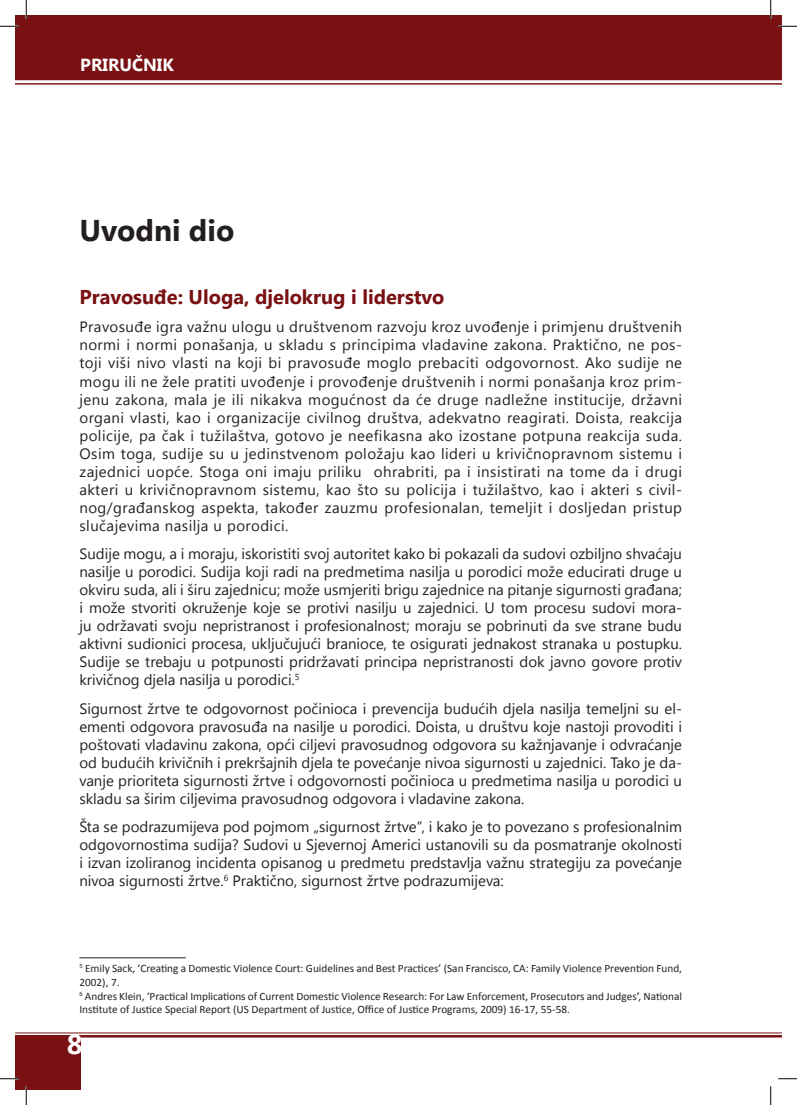
<style>
.page{position:relative;width:797px;height:1105px;background:#fff}
.page>*{position:absolute;margin:0;border:0;box-sizing:border-box;transform-origin:0 0}
.Naslov{font:700 30px "Segoe UI";color:#231f20}
.t1{font:700 27.5px "Segoe UI";color:#fff}
.Medjunaslov{font:700 20px "Segoe UI";color:#791113}
.t2{font:700 17.5px "Segoe UI";color:#fff}
.Body_text{font:15px/18px "Segoe UI";color:#231f20;text-align:justify}
.Footnote_text{font:11.25px/13.5px "Calibri";color:#231f20}
</style>
<div class="page">
<div style="left:16px;top:16px;width:765px;height:61px;background:#791113"></div>
<hr style="left:16px;top:76px;width:765px;height:4px;background:#791113">
<hr style="left:16px;top:83px;width:765px;height:2px;background:#791113">
<hr style="left:16px;top:1032px;width:765px;height:1px;background:#791113">
<hr style="left:16px;top:1035px;width:765px;height:2px;background:#791113">
<div style="left:16px;top:1035px;width:65px;height:54px;background:#791113"></div>
<hr style="left:79px;top:958px;width:107px;height:1px;background:#231f20">
<svg style="left:0;top:25px;width:19px;height:2px"></svg>
<svg style="left:778px;top:25px;width:19px;height:2px"></svg>
<svg style="left:0;top:1078px;width:19px;height:1px"></svg>
<svg style="left:778px;top:1078px;width:19px;height:1px"></svg>
<svg style="left:25px;top:0;width:2px;height:19px"></svg>
<svg style="left:25px;top:1086px;width:2px;height:19px"></svg>
<svg style="left:770px;top:0;width:1px;height:19px"></svg>
<svg style="left:770px;top:1086px;width:1px;height:19px"></svg>
<p class="t2" style="left:80px;top:53px;width:95px">PRIRUČNIK</p>
<p class="Naslov" style="left:79px;top:209px;width:156px">Uvodni dio</p>
<p class="Medjunaslov" style="left:79px;top:282px;width:366px">Pravosuđe: Uloga, djelokrug i liderstvo</p>
<p class="Body_text" style="left:79px;top:317px;width:604px">Pravosuđe igra važnu ulogu u društvenom razvoju kroz uvođenje i primjenu društvenih normi i normi ponašanja, u skladu s principima vladavine zakona. Praktično, ne pos&shy;toji viši nivo vlasti na koji bi pravosuđe moglo prebaciti odgovornost. Ako sudije ne mogu ili ne žele pratiti uvođenje i provođenje društvenih i normi ponašanja kroz prim&shy;jenu zakona, mala je ili nikakva mogućnost da će druge nadležne institucije, državni organi vlasti, kao i organizacije civilnog društva, adekvatno reagirati. Doista, reakcija policije, pa čak i tužilaštva, gotovo je neefikasna ako izostane potpuna reakcija suda.<br>Osim toga, sudije su u jedinstvenom položaju kao lideri u krivičnopravnom sistemu i zajednici uopće. Stoga oni imaju priliku ohrabriti, pa i insistirati na tome da i drugi akteri u krivičnopravnom sistemu, kao što su policija i tužilaštvo, kao i akteri s civil&shy;nog/građanskog aspekta, također zauzmu profesionalan, temeljit i dosljedan pristup slučajevima nasilja u porodici.</p>
<p class="Body_text" style="left:79px;top:544px;width:604px">Sudije mogu, a i moraju, iskoristiti svoj autoritet kako bi pokazali da sudovi ozbiljno shvaćaju nasilje u porodici. Sudija koji radi na predmetima nasilja u porodici može educirati druge u okviru suda, ali i širu zajednicu; može usmjeriti brigu zajednice na pitanje sigurnosti građana; i može stvoriti okruženje koje se protivi nasilju u zajednici. U tom procesu sudovi mora&shy;ju održavati svoju nepristranost i profesionalnost; moraju se pobrinuti da sve strane budu aktivni sudionici procesa, uključujući branioce, te osigurati jednakost stranaka u postupku.<br>Sudije se trebaju u potpunosti pridržavati principa nepristranosti dok javno govore protiv krivičnog djela nasilja u porodici.<sup>5</sup></p>
<p class="Body_text" style="left:79px;top:699px;width:604px">Sigurnost žrtve te odgovornost počinioca i prevencija budućih djela nasilja temeljni su el&shy;ementi odgovora pravosuđa na nasilje u porodici. Doista, u društvu koje nastoji provoditi i poštovati vladavinu zakona, opći ciljevi pravosudnog odgovora su kažnjavanje i odvraćanje od budućih krivičnih i prekršajnih djela te povećanje nivoa sigurnosti u zajednici. Tako je da&shy;vanje prioriteta sigurnosti žrtve i odgovornosti počinioca u predmetima nasilja u porodici u skladu sa širim ciljevima pravosudnog odgovora i vladavine zakona.</p>
<p class="Body_text" style="left:79px;top:817px;width:604px">Šta se podrazumijeva pod pojmom „sigurnost žrtve“, i kako je to povezano s profesionalnim odgovornostima sudija? Sudovi u Sjevernoj Americi ustanovili su da posmatranje okolnosti i izvan izoliranog incidenta opisanog u predmetu predstavlja važnu strategiju za povećanje nivoa sigurnosti žrtve.<sup>6</sup> Praktično, sigurnost žrtve podrazumijeva:</p>
<p class="Footnote_text" style="left:79px;top:961px;width:604px"><sup>5</sup> Emily Sack, ‘Creating a Domestic Violence Court: Guidelines and Best Practices’ (San Francisco, CA: Family Violence Prevention Fund,<br>2002), 7.</p>
<p class="Footnote_text" style="left:79px;top:989px;width:604px"><sup>6</sup> Andres Klein, ‘Practical Implications of Current Domestic Violence Research: For Law Enforcement, Prosecutors and Judges’, National<br>Institute of Justice Special Report (US Department of Justice, Office of Justice Programs, 2009) 16-17, 55-58.</p>
<p class="t1" style="left:67px;top:1025px;width:17px">8</p>
</div>
